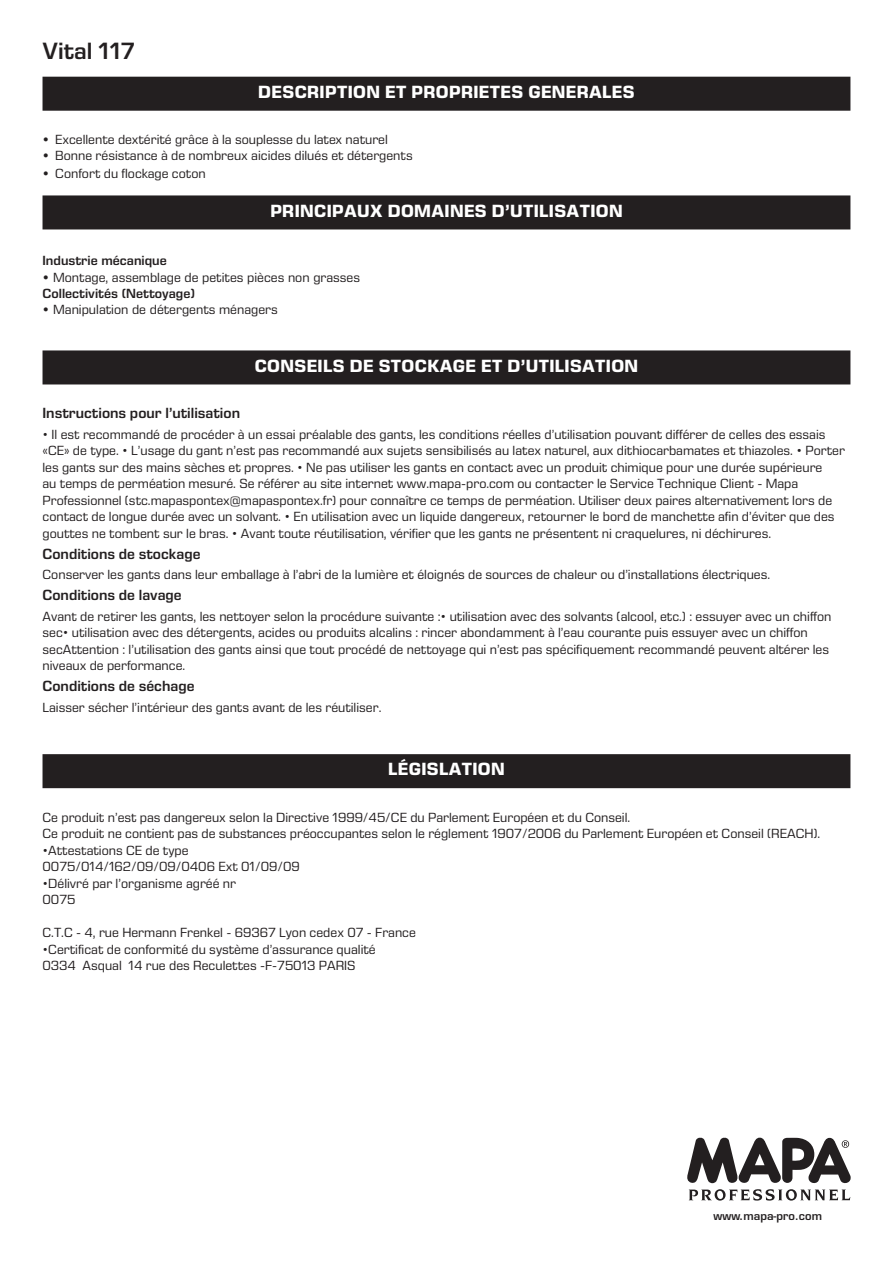
<style>
.page{position:relative;width:893px;height:1263px;background:#fff}
.page>*{position:absolute;margin:0;border:0;box-sizing:border-box;transform-origin:0 0}
._07__Nom_produit_rap{font:600 24px "Eurostile Next LT Pro";color:#231f20}
._08__Titre_bandeau_n{font:700 18px "Eurostile Next LT Pro";letter-spacing:.02em;color:#fff}
._10__Texte{font:600 15px "Eurostile Next LT Pro";color:#231f20}
._10__Texte-2{font:13.5px/16.5px "Eurostile Next LT Pro";color:#231f20}
.secteur_titre{font:600 13.5px "Eurostile Next LT Pro";color:#231f20}
.t1{font:600 11.1px "Eurostile";color:#231f20}
.s1{font-weight:700}
</style>
<div class="page">
<svg style="left:687px;top:1138px;width:164px;height:62px"></svg>
<div style="left:43px;top:77px;width:807px;height:34px;background:#231f20"></div>
<div style="left:43px;top:195px;width:807px;height:34px;background:#231f20"></div>
<div style="left:43px;top:350px;width:807px;height:34px;background:#231f20"></div>
<div style="left:43px;top:754px;width:807px;height:34px;background:#231f20"></div>
<p class="_07__Nom_produit_rap" style="left:43px;top:38px;width:94px">Vital 117</p>
<p class="_08__Titre_bandeau_n" style="left:258px;top:82px;width:378px">DESCRIPTION ET PROPRIETES GENERALES</p>
<p class="_10__Texte-2" style="left:43px;top:131px;width:347px"><span class="s1">•</span> Excellente dextérité grâce à la souplesse du latex naturel</p>
<p class="_10__Texte-2" style="left:43px;top:147px;width:372px"><span class="s1">•</span> Bonne résistance à de nombreux aicides dilués et détergents</p>
<p class="_10__Texte-2" style="left:43px;top:165px;width:165px"><span class="s1">•</span> Confort du flockage coton</p>
<p class="_08__Titre_bandeau_n" style="left:270px;top:200px;width:354px">PRINCIPAUX DOMAINES D’UTILISATION</p>
<p class="secteur_titre" style="left:43px;top:253px;width:126px">Industrie mécanique</p>
<p class="_10__Texte-2" style="left:43px;top:269px;width:319px"><span class="s1">•</span> Montage, assemblage de petites pièces non grasses</p>
<p class="secteur_titre" style="left:43px;top:286px;width:154px">Collectivités (Nettoyage)</p>
<p class="_10__Texte-2" style="left:43px;top:301px;width:237px"><span class="s1">•</span> Manipulation de détergents ménagers</p>
<p class="_08__Titre_bandeau_n" style="left:255px;top:355px;width:385px">CONSEILS DE STOCKAGE ET D’UTILISATION</p>
<p class="_10__Texte" style="left:43px;top:405px;width:199px">Instructions pour l’utilisation</p>
<p class="_10__Texte-2" style="left:43px;top:426px;width:804px">• Il est recommandé de procéder à un essai préalable des gants, les conditions réelles d’utilisation pouvant différer de celles des essais «CE» de type. • L’usage du gant n’est pas recommandé aux sujets sensibilisés au latex naturel, aux dithiocarbamates et thiazoles. • Porter les gants sur des mains sèches et propres. • Ne pas utiliser les gants en contact avec un produit chimique pour une durée supérieure<br>au temps de perméation mesuré. Se référer au site internet www.mapa-pro.com ou contacter le Service Technique Client - Mapa Professionnel (stc.mapaspontex@mapaspontex.fr) pour connaître ce temps de perméation. Utiliser deux paires alternativement lors de contact de longue durée avec un solvant. • En utilisation avec un liquide dangereux, retourner le bord de manchette afin d’éviter que des gouttes ne tombent sur le bras. • Avant toute réutilisation, vérifier que les gants ne présentent ni craquelures, ni déchirures.</p>
<p class="_10__Texte" style="left:43px;top:545px;width:159px">Conditions de stockage</p>
<p class="_10__Texte-2" style="left:43px;top:566px;width:729px">Conserver les gants dans leur emballage à l’abri de la lumière et éloignés de sources de chaleur ou d’installations électriques.</p>
<p class="_10__Texte" style="left:43px;top:587px;width:141px">Conditions de lavage</p>
<p class="_10__Texte-2" style="left:43px;top:608px;width:790px">Avant de retirer les gants, les nettoyer selon la procédure suivante :• utilisation avec des solvants (alcool, etc.) : essuyer avec un chiffon sec• utilisation avec des détergents, acides ou produits alcalins : rincer abondamment à l’eau courante puis essuyer avec un chiffon secAttention : l’utilisation des gants ainsi que tout procédé de nettoyage qui n’est pas spécifiquement recommandé peuvent altérer les niveaux de performance.</p>
<p class="_10__Texte" style="left:43px;top:678px;width:153px">Conditions de séchage</p>
<p class="_10__Texte-2" style="left:43px;top:699px;width:340px">Laisser sécher l’intérieur des gants avant de les réutiliser.</p>
<p class="_08__Titre_bandeau_n" style="left:388px;top:759px;width:118px">LÉGISLATION</p>
<p class="_10__Texte-2" style="left:43px;top:809px;width:589px">Ce produit n’est pas dangereux selon la Directive 1999/45/CE du Parlement Européen et du Conseil.</p>
<p class="_10__Texte-2" style="left:43px;top:825px;width:779px">Ce produit ne contient pas de substances préoccupantes selon le réglement 1907/2006 du Parlement Européen et Conseil (REACH).</p>
<p class="_10__Texte-2" style="left:43px;top:842px;width:148px">•Attestations CE de type</p>
<p class="_10__Texte-2" style="left:43px;top:858px;width:259px">0075/014/162/09/09/0406 Ext 01/09/09</p>
<p class="_10__Texte-2" style="left:43px;top:875px;width:195px">•Délivré par l’organisme agréé nr</p>
<p class="_10__Texte-2" style="left:43px;top:891px;width:34px">0075</p>
<p class="_10__Texte-2" style="left:43px;top:924px;width:375px">C.T.C - 4, rue Hermann Frenkel - 69367 Lyon cedex 07 - France</p>
<p class="_10__Texte-2" style="left:43px;top:941px;width:335px">•Certificat de conformité du système d’assurance qualité</p>
<p class="_10__Texte-2" style="left:43px;top:957px;width:315px">0334 Asqual 14 rue des Reculettes -F-75013 PARIS</p>
<p class="t1" style="left:714px;top:1209px;width:110px">www.mapa-pro.com</p>
</div>
